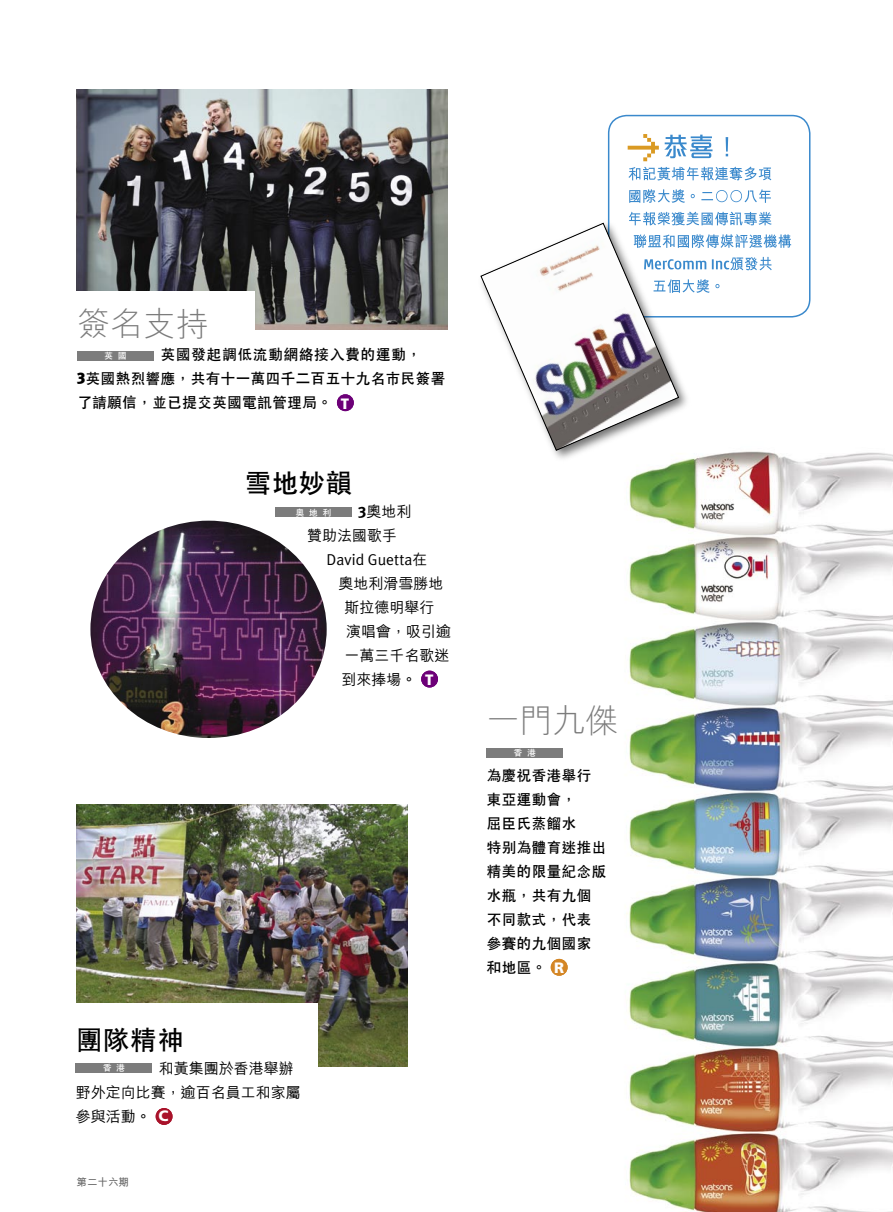
<style>
.page{position:relative;width:893px;height:1212px;background:#fff}
.page>*{position:absolute;margin:0;border:0;box-sizing:border-box;transform-origin:0 0}
.Chi_header2{font:300 33px "M Hei";color:#7c7c7c}
.Chi_header1{font:700 27px "C Hei 2";color:#000}
.t1{font:900 15.9px "Frutiger LT Std";color:#fff}
.Chi_text1{font:15.75px "Meta Plus Normal";color:#000}
.Chi_text2{font:700 15px/24px "C Hei 2";color:#000}
.Chi_text1-2{font:500 15px/24px "M Hei";color:#000}
.t2{font:900 15px "Frutiger LT Std";color:#fff}
.Chi_Photo_Captions{font:700 10.5px "M Hei";color:#636363}
.Chi_Name_in_Grey_Box{font:700 9px "C Hei 2";letter-spacing:.5em;color:#fff}
.s1{font-family:"Meta Plus";font-weight:700;font-size:15.75px}
.s2{font-family:"M Hei";font-weight:500;font-size:15px}
</style>
<div class="page">
<img style="left:87px;top:518px;width:243px;height:223px;border-radius:50%">
<div style="left:84px;top:515px;width:249px;height:229px;border:6px solid #fff;border-radius:50%"></div>
<div style="left:421px;top:671px;width:17px;height:16px;background:#6d0078;border-radius:50%"></div>
<img style="left:626px;top:451px;width:267px;height:761px">
<div style="left:551px;top:959px;width:17px;height:17px;background:#d48625;border-radius:50%"></div>
<img style="left:77px;top:805px;width:330px;height:262px">
<div style="left:69px;top:1003px;width:249px;height:154px;background:#fff"></div>
<div style="left:156px;top:1108px;width:17px;height:17px;background:#a9122a;border-radius:50%"></div>
<img style="left:77px;top:89px;width:371px;height:241px">
<div style="left:476px;top:218px;width:216px;height:246px;background:#000;opacity:.55"></div>
<svg style="left:480px;top:222px;width:199px;height:229px"></svg>
<div style="left:73px;top:291px;width:182px;height:92px;background:#fff"></div>
<div style="left:337px;top:394px;width:17px;height:17px;background:#6d0078;border-radius:50%"></div>
<div style="left:77px;top:351px;width:77px;height:9px;background:#7c7c7c"></div>
<div style="left:275px;top:507px;width:77px;height:10px;background:#7c7c7c"></div>
<div style="left:76px;top:1063px;width:76px;height:9px;background:#7c7c7c"></div>
<div style="left:487px;top:748px;width:76px;height:10px;background:#7c7c7c"></div>
<svg style="left:607px;top:114px;width:204px;height:203px"></svg>
<p class="Chi_header2" style="left:77px;top:307px;width:133px">簽名支持</p>
<p class="Chi_text2" style="left:77px;top:343px;width:370px;text-indent:83px">英國發起調低流動網絡接入費的運動，<br><sup>3</sup>英國熱烈響應，共有十一萬四千二百五十九名市民簽署了請願信，並已提交英國電訊管理局。</p>
<p class="Chi_Name_in_Grey_Box" style="left:104px;top:351px;width:24px">英國</p>
<p class="t1" style="left:341px;top:393px;width:10px">T</p>
<p class="Chi_header1" style="left:245px;top:469px;width:109px">雪地妙韻</p>
<p class="Chi_text1-2" style="left:307px;top:500px;width:106px;text-indent:51px"><span class="s1">3</span>奧地利贊助法國歌手</p>
<p class="Chi_text1" style="left:326px;top:550px;width:102px">David Guetta<span class="s2">在</span></p>
<p class="Chi_text1-2" style="left:338px;top:572px;width:106px">奧地利滑雪勝地</p>
<p class="Chi_text1-2" style="left:344px;top:596px;width:91px">斯拉德明舉行</p>
<p class="Chi_text1-2" style="left:346px;top:620px;width:106px">演唱會，吸引逾</p>
<p class="Chi_text1-2" style="left:344px;top:644px;width:106px">一萬三千名歌迷</p>
<p class="Chi_text1-2" style="left:341px;top:668px;width:76px">到來捧場。</p>
<p class="t1" style="left:425px;top:670px;width:10px">T</p>
<p class="Chi_Name_in_Grey_Box" style="left:295px;top:507px;width:37px">奧地利</p>
<p class="Chi_header1" style="left:76px;top:1025px;width:109px">團隊精神</p>
<p class="Chi_text1-2" style="left:76px;top:1056px;width:226px;text-indent:83px">和黃集團於香港舉辦野外定向比賽，逾百名員工和家屬參與活動。</p>
<p class="Chi_Name_in_Grey_Box" style="left:103px;top:1063px;width:24px">香港</p>
<p class="t2" style="left:159px;top:1108px;width:12px">C</p>
<p class="Chi_Photo_Captions" style="left:77px;top:1177px;width:54px">第二十六期</p>
<p class="Chi_header2" style="left:487px;top:703px;width:133px">一門九傑</p>
<p class="Chi_text2" style="left:487px;top:764px;width:121px">為慶祝香港舉行東亞運動會，<br>屈臣氏蒸餾水<br>特別為體育迷推出</p>
<p class="Chi_text2" style="left:487px;top:860px;width:121px">精美的限量紀念版水瓶，共有九個不同款式，代表參賽的九個國家和地區。</p>
<p class="Chi_Name_in_Grey_Box" style="left:514px;top:748px;width:24px">香港</p>
<p class="t2" style="left:554px;top:958px;width:12px">R</p>
</div>
